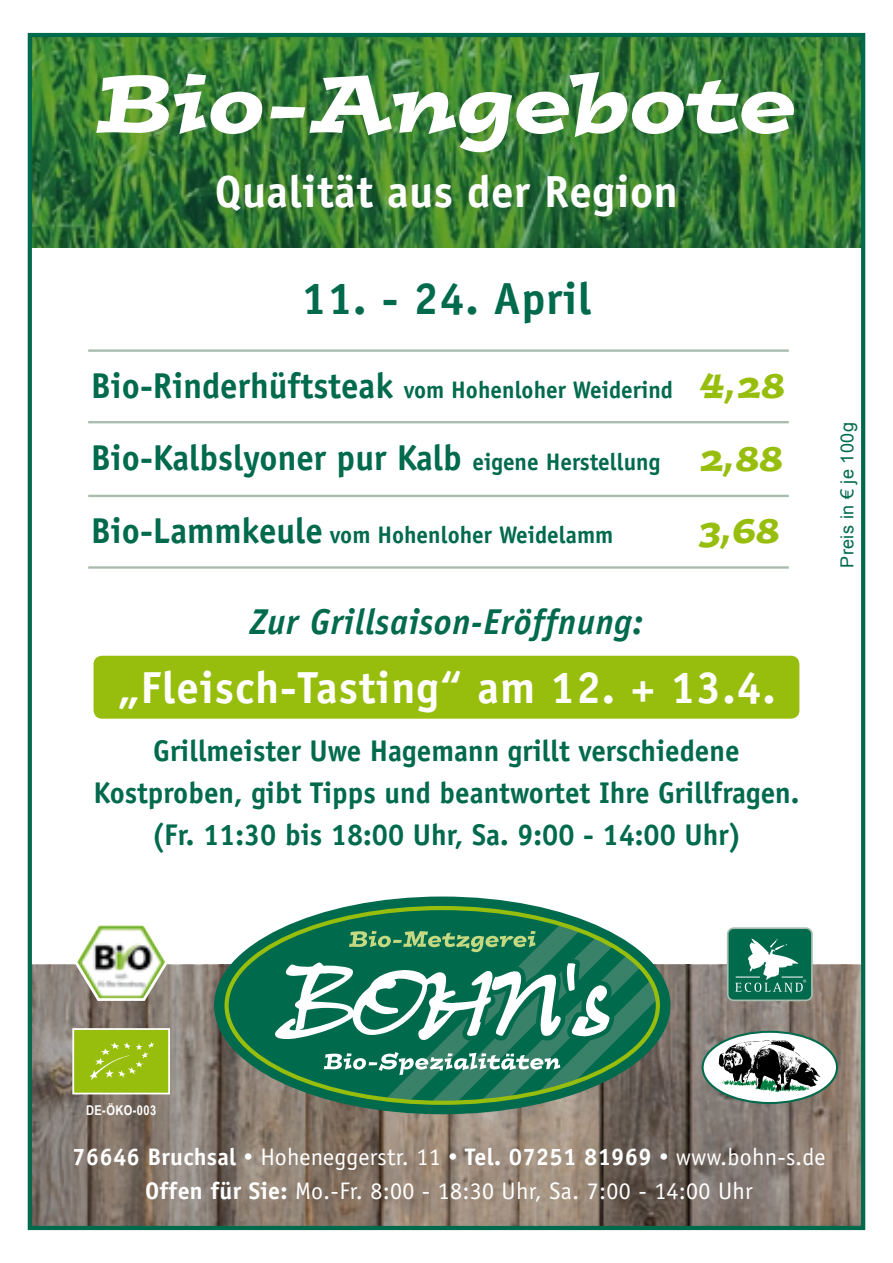
<style>
.page{position:relative;width:893px;height:1263px;background:#fff}
.page>*{position:absolute;margin:0;border:0;box-sizing:border-box;transform-origin:0 0}
.t1{font:italic 81px "Postino";letter-spacing:.01em;color:#fff}
.t2{font:700 45px "Officina Sans";letter-spacing:.01em;color:#fff}
.t3{font:700 45px "Officina Sans";letter-spacing:.02em;color:#006a4d}
.t4{font:700 36px "Officina Sans";color:#006a4d}
.t5{font:italic 700 36px "Officina Sans";letter-spacing:.02em;color:#006a4d}
.t6{font:italic 36px/72.3px "Postino";color:#97be0d;text-align:justify}
.t7{font:700 30px/42px "Officina Sans";color:#006a4d;text-align:center}
.t8{font:24px/34.5px "Officina Sans";letter-spacing:.01em;color:#fff;text-align:center}
.t9{font:700 24px "Officina Sans";color:#006a4d}
.t10{font:18px "Arial";letter-spacing:.02em;color:#006a4d}
.t11{font:700 13.5px "Arial Narrow";letter-spacing:.03em;color:#fff}
.s1{font-size:36px}
.s2{font-size:24px}
.s3{font-weight:700}
.s4{font-size:18px}
</style>
<div class="page">
<svg style="left:33px;top:965px;width:827px;height:260px;background:#86796e"></svg>
<svg style="left:33px;top:38px;width:827px;height:209px;background:#367a33"></svg>
<div style="left:28px;top:33px;width:837px;height:1197px;border:4px solid #006a4d"></div>
<div style="left:214px;top:896px;width:456px;height:218px;background:#006a4d;border-radius:50%"></div>
<svg style="left:224px;top:906px;width:436px;height:199px"></svg>
<svg style="left:349px;top:931px;width:187px;height:21px"></svg>
<svg style="left:324px;top:1052px;width:236px;height:23px"></svg>
<svg style="left:275px;top:962px;width:335px;height:79px"></svg>
<svg style="left:727px;top:927px;width:86px;height:74px"></svg>
<div style="left:729px;top:929px;width:82px;height:70px;background:#006a4d;border-radius:5px"></div>
<svg style="left:735px;top:938px;width:71px;height:55px"></svg>
<svg style="left:72px;top:925px;width:98px;height:78px"></svg>
<div style="left:703px;top:1032px;width:134px;height:71px;background:#fff;border-radius:50%"></div>
<svg style="left:718px;top:1040px;width:102px;height:52px"></svg>
<div style="left:702px;top:1031px;width:136px;height:73px;border:2px solid #006a4d;border-radius:50%"></div>
<svg style="left:71px;top:1027px;width:100px;height:68px;background:#a2c22f"></svg>
<hr style="left:88px;top:349px;width:701px;height:3px;background:#a9bcae">
<hr style="left:88px;top:421px;width:701px;height:2px;background:#a9bcae">
<hr style="left:88px;top:495px;width:701px;height:2px;background:#a9bcae">
<hr style="left:88px;top:566px;width:701px;height:3px;background:#a9bcae">
<div style="left:94px;top:656px;width:705px;height:63px;background:#97be0d;border-radius:9px"></div>
<h1 class="t1" style="left:97px;top:49px;width:700px">Bio-Angebote</h1>
<h2 class="t2" style="left:215px;top:163px;width:465px">Qualität aus der Region</h2>
<h2 class="t3" style="left:301px;top:270px;width:292px">11. - 24. April</h2>
<p class="t9" style="left:91px;top:375px;width:584px"><span class="s1">Bio-Rinderhüftsteak</span> vom Hohenloher Weiderind</p>
<p class="t4" style="left:91px;top:435px;width:571px">Bio-Kalbslyoner pur Kalb <span class="s2">eigene Herstellung</span></p>
<p class="t9" style="left:91px;top:519px;width:524px"><span class="s1">Bio-Lammkeule</span> vom Hohenloher Weidelamm</p>
<p class="t5" style="left:250px;top:600px;width:395px">Zur Grillsaison-Eröffnung:</p>
<p class="t6" style="left:699px;top:349px;width:87px">4,28<br>2,88<br>3,68</p>
<h2 class="t2" style="left:117px;top:660px;width:660px">„Fleisch-Tasting“ am 12. + 13.4.</h2>
<p class="t7" style="left:93px;top:729px;width:707px">Grillmeister Uwe Hagemann grillt verschiedene<br>Kostproben, gibt Tipps und beantwortet Ihre Grillfragen. (Fr. 11:30 bis 18:00 Uhr, Sa. 9:00 - 14:00 Uhr)</p>
<p class="t10" style="left:835px;top:568px;width:147px;rotate:-90deg">Preis in € je 100g</p>
<p class="t11" style="left:86px;top:1100px;width:72px">DE-ÖKO-003</p>
<p class="t8" style="left:72px;top:1139px;width:755px"><span class="s3">76646 Bruchsal</span> <span class="s4">•</span> Hoheneggerstr. 11 <span class="s4">•</span> <span class="s3">Tel. 07251 81969</span> <span class="s4">•</span> www.bohn-s.de<br><span class="s3">Offen für Sie:</span> Mo.-Fr. 8:00 - 18:30 Uhr, Sa. 7:00 - 14:00 Uhr</p>
</div>
